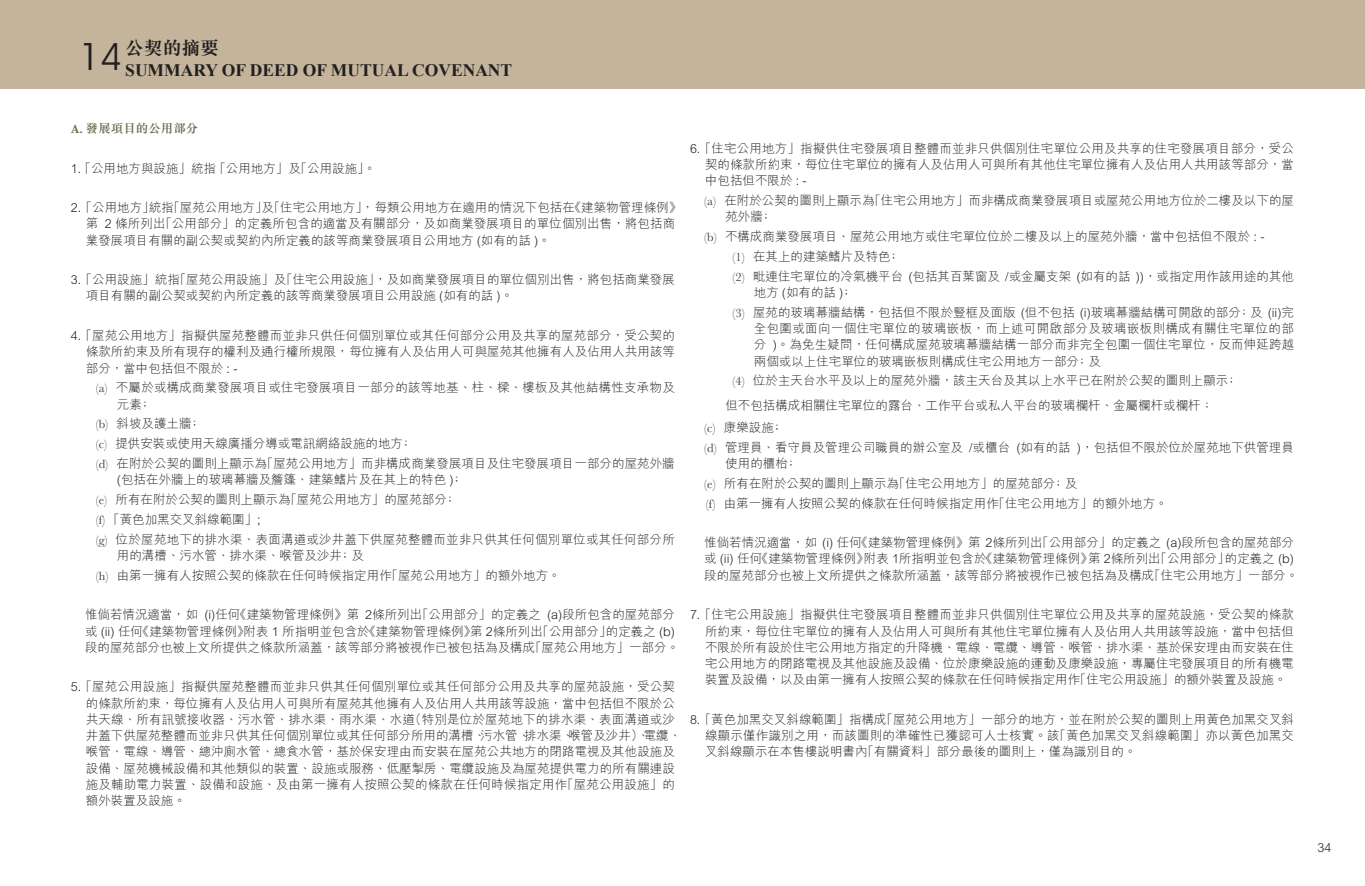
<style>
.page{position:relative;width:1365px;height:886px;background:#fff}
.page>*{position:absolute;margin:0;border:0;box-sizing:border-box;transform-origin:0 0}
.t1{font:700 18.75px "M Sung HK";color:#231f20}
.t2{font:700 17.5px "Times New Roman";color:#231f20}
.t3{font:300 12.5px/16.2px "M Hei HK";color:#231f20}
.t4{font:700 12.5px "M Sung HK";color:#727055}
.s1{font-family:"M Sung HK";color:#3e3e3f}
</style>
<div class="page">
<div style="left:0;top:0;width:1364px;height:89px;background:#c3b49b"></div>
<h1 class="t1" style="left:125px;top:35px;width:95px">公契的摘要</h1>
<h2 class="t2" style="left:79px;top:58px;width:434px"><sup>14</sup> SUMMARY OF DEED OF MUTUAL COVENANT</h2>
<p class="t4" style="left:71px;top:120px;width:129px">A. 發展項目的公用部分</p>
<p class="t3" style="left:71px;top:159px;width:306px">1.「公用地方與設施」統指「公用地方」及「公用設施」。</p>
<p class="t3" style="left:86px;top:199px;width:596px;text-indent:-15px">2. 「公用地方」統指「屋苑公用地方」及「住宅公用地方」，每類公用地方在適用的情況下包括在《建築物管理條例》第 2 條所列出「公用部分」的定義所包含的適當及有關部分，及如商業發展項目的單位個別出售，將包括商業發展項目有關的副公契或契約內所定義的該等商業發展項目公用地方 (如有的話 )。</p>
<p class="t3" style="left:86px;top:271px;width:590px;text-indent:-15px">3. 「公用設施」統指「屋苑公用設施」及「住宅公用設施」，及如商業發展項目的單位個別出售，將包括商業發展項目有關的副公契或契約內所定義的該等商業發展項目公用設施 (如有的話 )。</p>
<p class="t3" style="left:86px;top:327px;width:590px;text-align:justify;text-indent:-15px">4. 「屋苑公用地方」指擬供屋苑整體而並非只供任何個別單位或其任何部分公用及共享的屋苑部分，受公契的條款所約束及所有現存的權利及通行權所規限，每位擁有人及佔用人可與屋苑其他擁有人及佔用人共用該等部分，當中包括但不限於 : -</p>
<p class="t3" style="left:117px;top:379px;width:559px;text-indent:-21px"><span class="s1">(a)</span> 不屬於或構成商業發展項目或住宅發展項目一部分的該等地基、柱、樑、樓板及其他結構性支承物及元素；</p>
<p class="t3" style="left:96px;top:413px;width:580px;line-height:19.8px"><span class="s1">(b)</span> 斜坡及護土牆；<br><span class="s1">(c)</span> 提供安裝或使用天線廣播分導或電訊網絡設施的地方；<br><span class="s1">(d)</span> 在附於公契的圖則上顯示為「屋苑公用地方」而非構成商業發展項目及住宅發展項目一部分的屋苑外牆</p>
<p class="t3" style="left:96px;top:469px;width:580px;line-height:19.8px;text-indent:21px">(包括在外牆上的玻璃幕牆及簷篷、建築鰭片及在其上的特色 )；<br><span class="s1">(e)</span> 所有在附於公契的圖則上顯示為「屋苑公用地方」的屋苑部分；<br><span class="s1">(f)</span> 「黃色加黑交叉斜線範圍」;<br><span class="s1">(g)</span> 位於屋苑地下的排水渠、表面溝道或沙井蓋下供屋苑整體而並非只供其任何個別單位或其任何部分所</p>
<p class="t3" style="left:96px;top:545px;width:466px;line-height:19.8px;text-indent:21px">用的溝槽、污水管、排水渠、喉管及沙井；及<br><span class="s1">(h)</span> 由第一擁有人按照公契的條款在任何時候指定用作「屋苑公用地方」的額外地方。</p>
<p class="t3" style="left:85px;top:606px;width:595px">惟倘若情況適當，如 (i)任何《建築物管理條例》第 2條所列出「公用部分」的定義之 (a)段所包含的屋苑部分或 (ii) 任何《建築物管理條例》附表 1 所指明並包含於《建築物管理條例》第 2條所列出「公用部分」的定義之 (b)段的屋苑部分也被上文所提供之條款所涵蓋，該等部分將被視作已被包括為及構成「屋苑公用地方」一部分。</p>
<p class="t3" style="left:86px;top:678px;width:596px;text-indent:-15px">5. 「屋苑公用設施」指擬供屋苑整體而並非只供其任何個別單位或其任何部分公用及共享的屋苑設施，受公契的條款所約束，每位擁有人及佔用人可與所有屋苑其他擁有人及佔用人共用該等設施，當中包括但不限於公共天線、所有訊號接收器、污水管、排水渠、雨水渠、水道（特別是位於屋苑地下的排水渠、表面溝道或沙井蓋下供屋苑整體而並非只供其任何個別單位或其任何部分所用的溝槽、污水管、排水渠、喉管及沙井）、電纜、喉管、電線、導管、總沖廁水管、總食水管，基於保安理由而安裝在屋苑公共地方的閉路電視及其他設施及設備、屋苑機械設備和其他類似的裝置、設施或服務、低壓掣房、電纜設施及為屋苑提供電力的所有關連設施及輔助電力裝置、設備和設施、及由第一擁有人按照公契的條款在任何時候指定用作「屋苑公用設施」的額外裝置及設施。</p>
<p class="t3" style="left:705px;top:140px;width:590px;text-align:justify;text-indent:-15px">6. 「住宅公用地方」指擬供住宅發展項目整體而並非只供個別住宅單位公用及共享的住宅發展項目部分，受公契的條款所約束，每位住宅單位的擁有人及佔用人可與所有其他住宅單位擁有人及佔用人共用該等部分，當中包括但不限於 : -</p>
<p class="t3" style="left:725px;top:192px;width:570px;text-indent:-21px"><span class="s1">(a)</span> 在附於公契的圖則上顯示為「住宅公用地方」而非構成商業發展項目或屋苑公用地方位於二樓及以下的屋苑外牆；</p>
<p class="t3" style="left:732px;top:226px;width:563px;line-height:19.8px;text-indent:-28px"><span class="s1">(b)</span> 不構成商業發展項目、屋苑公用地方或住宅單位位於二樓及以上的屋苑外牆，當中包括但不限於 : -<br><span class="s1">(1)</span> 在其上的建築鰭片及特色；<br><span class="s1">(2)</span> 毗連住宅單位的冷氣機平台 (包括其百葉窗及 /或金屬支架 (如有的話 ))，或指定用作該用途的其他</p>
<p class="t3" style="left:732px;top:282px;width:563px;line-height:19.8px;text-indent:21px">地方 (如有的話 )；<br><span class="s1">(3)</span> 屋苑的玻璃幕牆結構，包括但不限於豎框及面版 (但不包括 (i)玻璃幕牆結構可開啟的部分；及 (ii)完</p>
<p class="t3" style="left:753px;top:320px;width:542px;text-align:justify">全包圍或面向一個住宅單位的玻璃嵌板，而上述可開啟部分及玻璃嵌板則構成有關住宅單位的部分 )。為免生疑問，任何構成屋苑玻璃幕牆結構一部分而非完全包圍一個住宅單位，反而伸延跨越兩個或以上住宅單位的玻璃嵌板則構成住宅公用地方一部分；及</p>
<p class="t3" style="left:725px;top:368px;width:514px;line-height:24.9px;text-indent:7px"><span class="s1">(4)</span> 位於主天台水平及以上的屋苑外牆，該主天台及其以上水平已在附於公契的圖則上顯示；但不包括構成相關住宅單位的露台、工作平台或私人平台的玻璃欄杆、金屬欄杆或欄杆；</p>
<p class="t3" style="left:704px;top:417px;width:591px;line-height:19.8px"><span class="s1">(c)</span> 康樂設施；<br><span class="s1">(d)</span> 管理員、看守員及管理公司職員的辦公室及 /或櫃台 (如有的話 )，包括但不限於位於屋苑地下供管理員</p>
<p class="t3" style="left:704px;top:453px;width:465px;line-height:19.8px;text-indent:21px">使用的櫃枱；<br><span class="s1">(e)</span> 所有在附於公契的圖則上顯示為「住宅公用地方」的屋苑部分；及<br><span class="s1">(f)</span> 由第一擁有人按照公契的條款在任何時候指定用作「住宅公用地方」的額外地方。</p>
<p class="t3" style="left:704px;top:534px;width:595px">惟倘若情況適當，如 (i) 任何《建築物管理條例》第 2條所列出「公用部分」的定義之 (a)段所包含的屋苑部分或 (ii) 任何《建築物管理條例》附表 1所指明並包含於《建築物管理條例》第 2條所列出「公用部分」的定義之 (b)段的屋苑部分也被上文所提供之條款所涵蓋，該等部分將被視作已被包括為及構成「住宅公用地方」一部分。</p>
<p class="t3" style="left:705px;top:606px;width:590px;text-align:justify;text-indent:-15px">7. 「住宅公用設施」指擬供住宅發展項目整體而並非只供個別住宅單位公用及共享的屋苑設施，受公契的條款所約束，每位住宅單位的擁有人及佔用人可與所有其他住宅單位擁有人及佔用人共用該等設施，當中包括但不限於所有設於住宅公用地方指定的升降機、電線、電纜、導管、喉管、排水渠、基於保安理由而安裝在住宅公用地方的閉路電視及其他設施及設備、位於康樂設施的運動及康樂設施，專屬住宅發展項目的所有機電裝置及設備，以及由第一擁有人按照公契的條款在任何時候指定用作「住宅公用設施」的額外裝置及設施。</p>
<p class="t3" style="left:705px;top:711px;width:590px;text-align:justify;text-indent:-15px">8. 「黃色加黑交叉斜線範圍」指構成「屋苑公用地方」一部分的地方，並在附於公契的圖則上用黃色加黑交叉斜線顯示僅作識別之用，而該圖則的準確性已獲認可人士核實。該「黃色加黑交叉斜線範圍」亦以黃色加黑交叉斜線顯示在本售樓說明書內「有關資料」部分最後的圖則上，僅為識別目的。</p>
<p class="t3" style="left:1317px;top:838px;width:15px">34</p>
</div>
